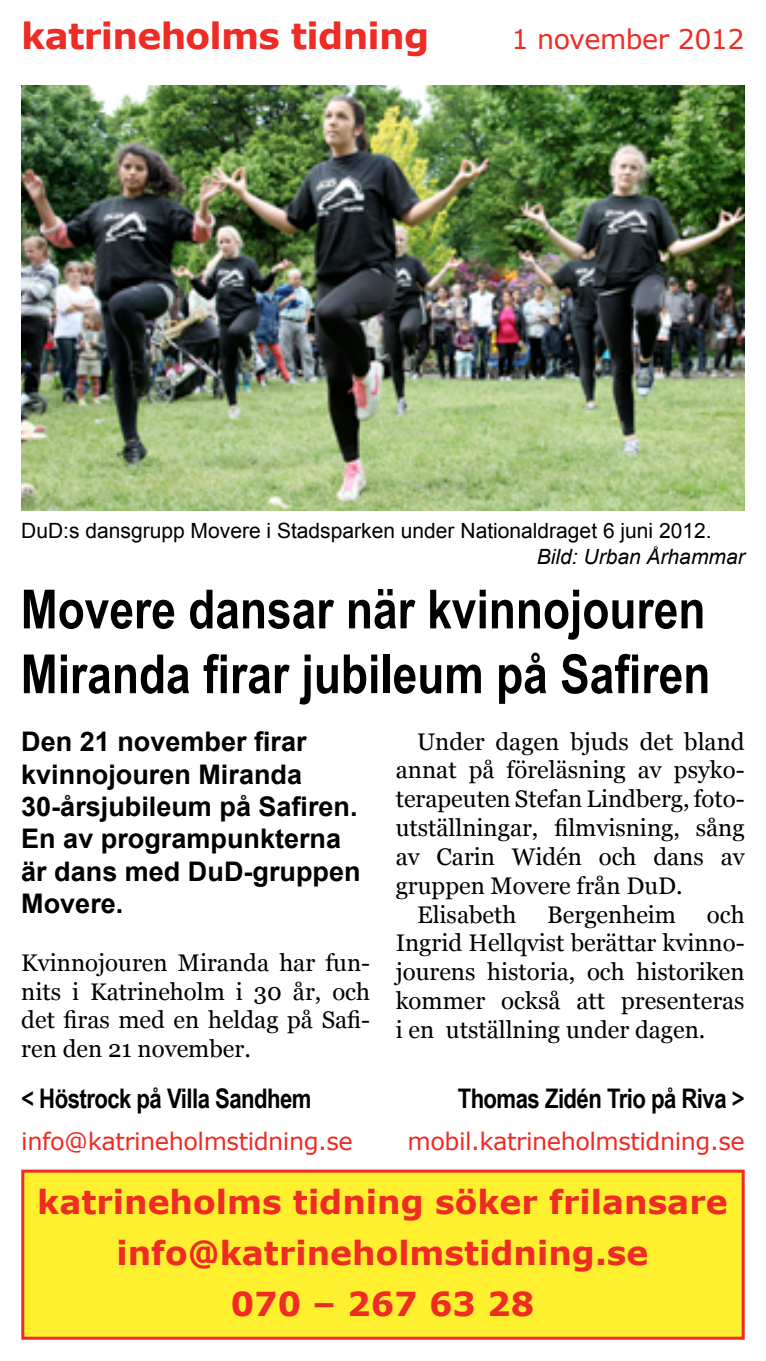
<style>
.page{position:relative;width:766px;height:1361px;background:#fff}
.page>*{position:absolute;margin:0;border:0;box-sizing:border-box;transform-origin:0 0}
.t1{font:700 54px/64.8px "Arial Narrow";color:#000}
.t2{font:700 36px "Verdana";letter-spacing:-.02em;color:#ee2b24}
.t3{font:700 33px/51px "Verdana";color:#ee2b24;text-align:center}
.t4{font:700 27px/32.4px "Arial";color:#000}
.t5{font:700 27px "Arial Narrow";letter-spacing:-.02em;color:#000}
.t6{font:27px "Verdana";letter-spacing:-.02em;color:#ee2b24}
.t7{font:24px/28.8px "Georgia";color:#000;text-align:justify}
.t8{font:24px "Verdana";letter-spacing:-.02em;color:#ee2b24}
.t9{font:21px "Arial";color:#000}
.t10{font:italic 21px "Arial";color:#000}
</style>
<div class="page">
<div style="left:21px;top:1169px;width:723px;height:170px;background:#feef2f;border:3px solid #ee2b24"></div>
<img style="left:21px;top:85px;width:723px;height:425px">
<h2 class="t2" style="left:21px;top:12px;width:409px">katrineholms tidning</h2>
<p class="t6" style="left:511px;top:22px;width:235px">1 november 2012</p>
<p class="t9" style="left:21px;top:517px;width:691px">DuD:s dansgrupp Movere i Stadsparken under Nationaldraget 6 juni 2012.</p>
<p class="t10" style="left:536px;top:543px;width:209px">Bild: Urban Århammar</p>
<h1 class="t1" style="left:21px;top:574px;width:691px">Movere dansar när kvinnojouren<br>Miranda firar jubileum på Safiren</h1>
<p class="t4" style="left:21px;top:726px;width:341px">Den 21 november firar kvinnojouren Miranda<br>30-årsjubileum på Safiren.<br>En av programpunkterna är dans med DuD-gruppen<br>Movere.</p>
<p class="t7" style="left:21px;top:947px;width:350px">Kvinnojouren Miranda har fun&shy;nits i Katrineholm i 30 år, och det firas med en heldag på Safi&shy;ren den 21 november.</p>
<p class="t7" style="left:417px;top:726px;width:329px">Under dagen bjuds det bland</p>
<p class="t7" style="left:395px;top:755px;width:350px">annat på föreläsning av psyko-</p>
<p class="t7" style="left:395px;top:783px;width:350px">terapeuten Stefan Lindberg, foto-</p>
<p class="t7" style="left:395px;top:812px;width:350px">utställningar, filmvisning, sång</p>
<p class="t7" style="left:395px;top:841px;width:350px">av Carin Widén och dans av</p>
<p class="t7" style="left:395px;top:870px;width:288px">gruppen Movere från DuD.</p>
<p class="t7" style="left:417px;top:899px;width:101px">Elisabeth</p>
<p class="t7" style="left:547px;top:899px;width:130px">Bergenheim</p>
<p class="t7" style="left:395px;top:899px;width:350px;text-indent:311px">och Ingrid Hellqvist berättar kvinno&shy;jourens historia, och historiken kommer också att presenteras i en utställning under dagen.</p>
<p class="t5" style="left:21px;top:1078px;width:292px">&lt; Höstrock på Villa Sandhem</p>
<p class="t5" style="left:457px;top:1078px;width:288px">Thomas Zidén Trio på Riva &gt;</p>
<p class="t8" style="left:21px;top:1125px;width:333px">info@katrineholmstidning.se</p>
<p class="t8" style="left:407px;top:1125px;width:338px">mobil.katrineholmstidning.se</p>
<h3 class="t3" style="left:37px;top:1176px;width:691px">katrineholms tidning söker frilansare info@katrineholmstidning.se<br>070 – 267 63 28</h3>
</div>
